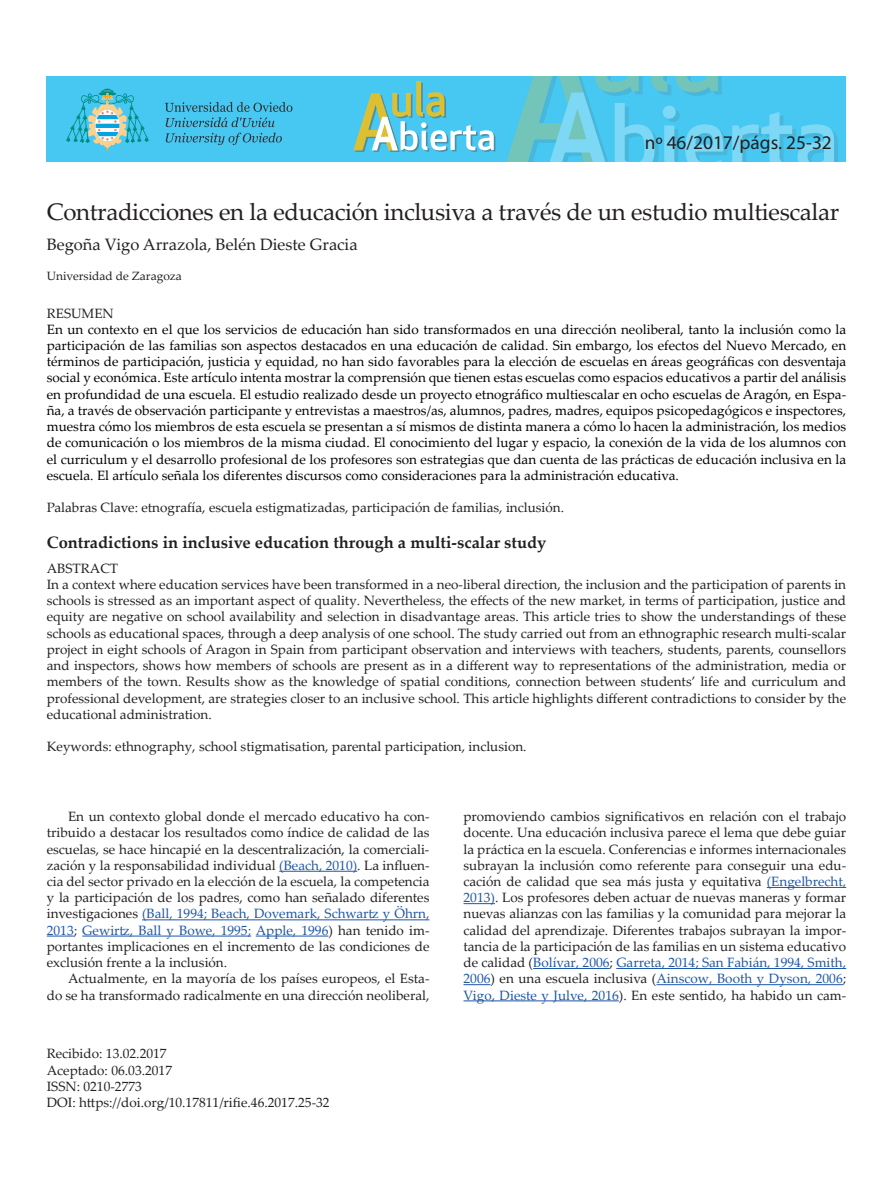
<style>
.page{position:relative;width:893px;height:1191px;background:#fff}
.page>*{position:absolute;margin:0;border:0;box-sizing:border-box;transform-origin:0 0}
.t1{font:24px "Palatino Linotype";letter-spacing:-.015em;color:#231f20}
.t2{font:19.35px "Myriad Pro";color:#231f20}
.t3{font:700 16.5px "Palatino Linotype";color:#231f20}
.t4{font:16.5px "Palatino Linotype";color:#231f20}
.t5{font:13.5px/16.2px "Palatino Linotype";color:#231f20;text-align:justify}
.t6{font:13.5px/16.2px "Palatino Linotype";color:#000001;text-align:justify}
.t7{font:12px "Palatino Linotype";color:#231f20}
.s1{color:#1e56a6}
</style>
<div class="page">
<hr style="left:279px;top:871px;width:78px;height:1px;background:#1e56a6">
<hr style="left:142px;top:919px;width:287px;height:1px;background:#1e56a6">
<svg style="left:47px;top:935px;width:27px;height:1px"></svg>
<hr style="left:82px;top:935px;width:169px;height:1px;background:#1e56a6">
<hr style="left:256px;top:935px;width:72px;height:1px;background:#1e56a6">
<hr style="left:767px;top:887px;width:79px;height:1px;background:#1e56a6">
<hr style="left:463px;top:903px;width:32px;height:1px;background:#1e56a6">
<hr style="left:533px;top:968px;width:77px;height:1px;background:#1e56a6">
<hr style="left:616px;top:968px;width:230px;height:1px;background:#1e56a6">
<svg style="left:463px;top:984px;width:27px;height:1px"></svg>
<hr style="left:656px;top:984px;width:187px;height:1px;background:#1e56a6">
<hr style="left:463px;top:1000px;width:156px;height:1px;background:#1e56a6">
<div style="left:46px;top:76px;width:800px;height:85px;background:#46c8f3"></div>
<svg style="left:507px;top:76px;width:331px;height:85px"></svg>
<svg style="left:165px;top:102px;width:127px;height:25px"></svg>
<svg style="left:166px;top:133px;width:116px;height:12px"></svg>
<svg style="left:66px;top:89px;width:83px;height:63px"></svg>
<svg style="left:353px;top:81px;width:142px;height:71px"></svg>
<h2 class="t2" style="left:645px;top:130px;width:188px">nº 46/2017/págs. 25-32</h2>
<h1 class="t1" style="left:47px;top:194px;width:794px">Contradicciones en la educación inclusiva a través de un estudio multiescalar</h1>
<p class="t4" style="left:47px;top:232px;width:312px">Begoña Vigo Arrazola, Belén Dieste Gracia</p>
<p class="t7" style="left:47px;top:267px;width:137px">Universidad de Zaragoza</p>
<p class="t5" style="left:47px;top:304px;width:69px">RESUMEN</p>
<p class="t6" style="left:47px;top:321px;width:801px">En un contexto en el que los servicios de educación han sido transformados en una dirección neoliberal, tanto la inclusión como la participación de las familias son aspectos destacados en una educación de calidad. Sin embargo, los efectos del Nuevo Mercado, en términos de participación, justicia y equidad, no han sido favorables para la elección de escuelas en áreas geográficas con desventaja social y económica. Este artículo intenta mostrar la comprensión que tienen estas escuelas como espacios educativos a partir del análisis en profundidad de una escuela. El estudio realizado desde un proyecto etnográfico multiescalar en ocho escuelas de Aragón, en Espa&shy;ña, a través de observación participante y entrevistas a maestros/as, alumnos, padres, madres, equipos psicopedagógicos e inspectores, muestra cómo los miembros de esta escuela se presentan a sí mismos de distinta manera a cómo lo hacen la administración, los medios de comunicación o los miembros de la misma ciudad. El conocimiento del lugar y espacio, la conexión de la vida de los alumnos con el curriculum y el desarrollo profesional de los profesores son estrategias que dan cuenta de las prácticas de educación inclusiva en la escuela. El artículo señala los diferentes discursos como consideraciones para la administración educativa.</p>
<p class="t5" style="left:47px;top:499px;width:519px">Palabras Clave: etnografía, escuela estigmatizadas, participación de familias, inclusión.</p>
<p class="t3" style="left:47px;top:531px;width:501px">Contradictions in inclusive education through a multi-scalar study</p>
<p class="t5" style="left:47px;top:559px;width:801px;text-align:left">ABSTRACT<br>In a context where education services have been transformed in a neo-liberal direction, the inclusion and the participation of parents in schools is stressed as an important aspect of quality. Nevertheless, the effects of the new market, in terms of participation, justice and equity are negative on school availability and selection in disadvantage areas. This article tries to show the understandings of these schools as educational spaces, through a deep analysis of one school. The study carried out from an ethnographic research multi-scalar project in eight schools of Aragon in Spain from participant observation and interviews with teachers, students, parents, counsellors and inspectors, shows how members of schools are present as in a different way to representations of the administration, media or members of the town. Results show as the knowledge of spatial conditions, connection between students’ life and curriculum and professional development, are strategies closer to an inclusive school. This article highlights different contradictions to consider by the educational administration.</p>
<p class="t5" style="left:47px;top:738px;width:481px">Keywords: ethnography, school stigmatisation, parental participation, inclusion.</p>
<p class="t5" style="left:47px;top:808px;width:384px;text-indent:21px">En un contexto global donde el mercado educativo ha con&shy;tribuido a destacar los resultados como índice de calidad de las escuelas, se hace hincapié en la descentralización, la comerciali&shy;zación y la responsabilidad individual <span class="s1">(Beach, 2010)</span>. La influen&shy;cia del sector privado en la elección de la escuela, la competencia y la participación de los padres, como han señalado diferentes investigaciones <span class="s1">(Ball, 1994; Beach, Dovemark, Schwartz y Öhrn, 2013</span>; <span class="s1">Gewirtz, Ball y Bowe, 1995; Apple, 1996</span>) han tenido im&shy;portantes implicaciones en el incremento de las condiciones de exclusión frente a la inclusión.</p>
<p class="t5" style="left:47px;top:970px;width:384px;text-align:right">Actualmente, en la mayoría de los países europeos, el Esta-<br>do se ha transformado radicalmente en una dirección neoliberal,</p>
<p class="t5" style="left:47px;top:1045px;width:284px;text-align:left">Recibido: 13.02.2017<br>Aceptado: 06.03.2017<br>ISSN: 0210-2773<br>DOI: https://doi.org/10.17811/rifie.46.2017.25-32</p>
<p class="t5" style="left:463px;top:808px;width:384px">promoviendo cambios significativos en relación con el trabajo docente. Una educación inclusiva parece el lema que debe guiar la práctica en la escuela. Conferencias e informes internacionales subrayan la inclusión como referente para conseguir una edu&shy;cación de calidad que sea más justa y equitativa <span class="s1">(Engelbrecht, 2013)</span>. Los profesores deben actuar de nuevas maneras y formar nuevas alianzas con las familias y la comunidad para mejorar la calidad del aprendizaje. Diferentes trabajos subrayan la impor&shy;tancia de la participación de las familias en un sistema educativo de calidad (<span class="s1">Bolívar, 2006</span>; <span class="s1">Garreta, 2014; San Fabián, 1994, Smith, 2006</span>) en una escuela inclusiva (<span class="s1">Ainscow, Booth y Dyson, 2006</span>; <span class="s1">Vigo, Dieste y Julve, 2016</span>). En este sentido, ha habido un cam-</p>
</div>
